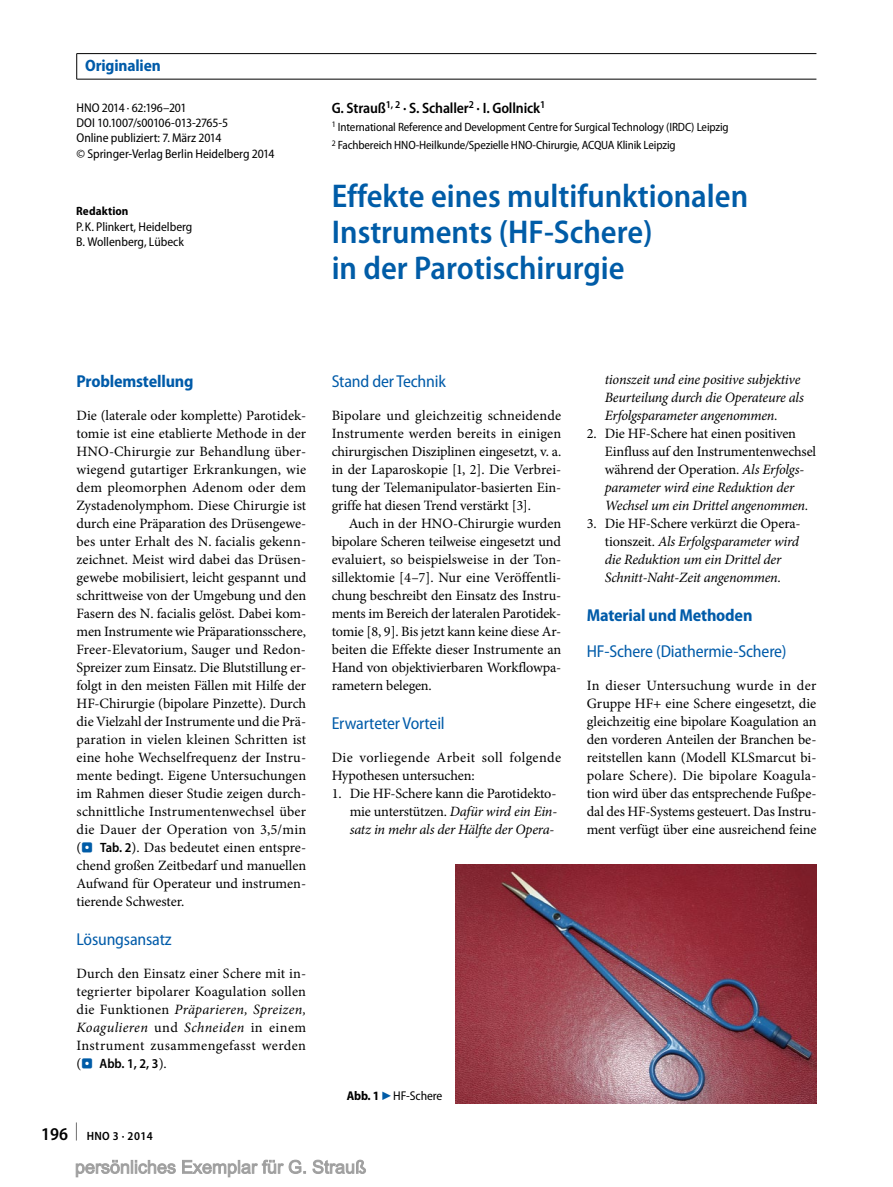
<style>
.page{position:relative;width:893px;height:1187px;background:#fff}
.page>*{position:absolute;margin:0;border:0;box-sizing:border-box;transform-origin:0 0}
.t1{font:600 semi-condensed 33px/36px "Myriad Pro";color:#005ca7}
.t2{font:semi-condensed 17.25px "Myriad Pro";letter-spacing:-.01em;color:#005ba9}
.t3{font:700 semi-condensed 17.25px "Myriad Pro";letter-spacing:-.01em;color:#005ba9}
.t4{font:700 semi-condensed 16.5px "Myriad Pro";letter-spacing:-.005em;color:#005ba9}
.t5{font:600 semi-condensed 15px "Myriad Pro";letter-spacing:-.01em;color:#000}
.t6{font:14.25px/18px "Minion Pro";letter-spacing:-.01em;color:#000;text-align:justify}
.t7{font:italic 14.25px/18px "Minion Pro";letter-spacing:-.02em;color:#000}
.t8{font:14.25px/18px "Minion Pro";letter-spacing:.02em;color:#000}
.t9{font:600 semi-condensed 13.5px "Myriad Pro";color:#000}
.t10{font:semi-condensed 12.75px/15.3px "Myriad Pro";letter-spacing:-.005em;color:#000}
.t11{font:semi-condensed 12px/18px "Myriad Pro";letter-spacing:-.01em;color:#000}
.t12{font:600 semi-condensed 12px "Myriad Pro";letter-spacing:.03em;color:#000}
.t13{font:700 semi-condensed 12px "Myriad Pro";letter-spacing:.005em;color:#000}
.s1{font-family:"S Buttons";font-size:13.5px;color:#005ca7}
.s2{font-family:"Myriad Pro";font-weight:600;font-stretch:semi-condensed;font-size:13.5px}
.s3{font-style:italic}
.s4{font-family:"Minion Pro";font-weight:400;font-stretch:normal;font-size:14.25px}
.s5{font-family:"S Buttons";font-weight:400;font-stretch:normal;color:#005ca7}
.s6{font-size:18px}
.s7{font-weight:700}
.s8{font-family:"S Buttons";font-stretch:normal;font-size:14.25px;color:#005ca7}
.s9{font-style:normal}
</style>
<div class="page">
<img style="left:455px;top:864px;width:361px;height:239px">
<hr style="left:77px;top:53px;width:739px;height:1px;background:#000">
<svg style="left:76px;top:54px;width:1px;height:25px"></svg>
<hr style="left:77px;top:79px;width:739px;height:1px;background:#000">
<svg style="left:75px;top:1159px;width:291px;height:18px"></svg>
<p class="t4" style="left:85px;top:57px;width:77px">Originalien</p>
<p class="t10" style="left:77px;top:100px;width:200px">HNO 2014 · 62:196–201<br>DOI 10.1007/s00106-013-2765-5<br>Online publiziert: 7. März 2014<br>© Springer-Verlag Berlin Heidelberg 2014</p>
<p class="t5" style="left:332px;top:100px;width:215px">G. Strauß<sup>1,</sup> <sup>2</sup> · S. Schaller<sup>2</sup> · I. Gollnick<sup>1</sup></p>
<p class="t11" style="left:332px;top:119px;width:399px"><sup>1</sup> International Reference and Development Centre for Surgical Technology (IRDC) Leipzig<br><sup>2</sup> Fachbereich HNO-Heilkunde/Spezielle HNO-Chirurgie, ACQUA Klinik Leipzig</p>
<h1 class="t1" style="left:332px;top:178px;width:418px">Effekte eines multifunktionalen<br>Instruments (HF-Schere)<br>in der Parotischirurgie</h1>
<p class="t13" style="left:76px;top:204px;width:54px">Redaktion</p>
<p class="t10" style="left:76px;top:219px;width:118px">P.K. Plinkert, Heidelberg<br>B. Wollenberg, Lübeck</p>
<p class="t3" style="left:77px;top:371px;width:119px">Problemstellung</p>
<p class="t6" style="left:77px;top:406px;width:231px">Die (laterale oder komplette) Parotidek&shy;tomie ist eine etablierte Methode in der HNO-Chirurgie zur Behandlung über&shy;wiegend gutartiger Erkrankungen, wie dem pleomorphen Adenom oder dem Zystadenolymphom. Diese Chirurgie ist durch eine Präparation des Drüsengewe&shy;bes unter Erhalt des N. facialis gekenn&shy;zeichnet. Meist wird dabei das Drüsen&shy;gewebe mobilisiert, leicht gespannt und schrittweise von der Umgebung und den Fasern des N. facialis gelöst. Dabei kom&shy;men Instrumente wie Präparationsschere, Freer-Elevatorium, Sauger und Redon-Spreizer zum Einsatz. Die Blutstillung er&shy;folgt in den meisten Fällen mit Hilfe der HF-Chirurgie (bipolare Pinzette). Durch die Vielzahl der Instrumente und die Prä&shy;paration in vielen kleinen Schritten ist eine hohe Wechselfrequenz der Instru&shy;mente bedingt. Eigene Untersuchungen im Rahmen dieser Studie zeigen durch&shy;schnittliche Instrumentenwechsel über die Dauer der Operation von 3,5/min (<span class="s1">.</span> <span class="s2">Tab. 2</span>). Das bedeutet einen entspre&shy;chend großen Zeitbedarf und manuellen Aufwand für Operateur und instrumen&shy;tierende Schwester.</p>
<p class="t2" style="left:77px;top:929px;width:97px">Lösungsansatz</p>
<p class="t6" style="left:77px;top:964px;width:231px">Durch den Einsatz einer Schere mit in&shy;tegrierter bipolarer Koagulation sollen die Funktionen <span class="s3">Präparieren, Spreizen, Koagulieren</span> und <span class="s3">Schneiden</span> in einem Instrument zusammengefasst werden</p>
<p class="t9" style="left:77px;top:1055px;width:92px"><span class="s4">(</span><span class="s5">.</span> Abb. 1, 2, 3<span class="s4">).</span></p>
<p class="t12" style="left:41px;top:1129px;width:113px"><span class="s6">196 </span><sup>|</sup> HNO 3 · 2014</p>
<p class="t2" style="left:332px;top:371px;width:116px">Stand der Technik</p>
<p class="t6" style="left:332px;top:406px;width:231px">Bipolare und gleichzeitig schneidende Instrumente werden bereits in einigen chirurgischen Disziplinen eingesetzt, v. a. in der Laparoskopie [1, 2]. Die Verbrei&shy;tung der Telemanipulator-basierten Ein&shy;griffe hat diesen Trend verstärkt [3].</p>
<p class="t6" style="left:332px;top:514px;width:231px;text-indent:17px">Auch in der HNO-Chirurgie wurden bipolare Scheren teilweise eingesetzt und evaluiert, so beispielsweise in der Ton&shy;sillektomie [4–7]. Nur eine Veröffentli&shy;chung beschreibt den Einsatz des Instru&shy;ments im Bereich der lateralen Parotidek&shy;tomie [8, 9]. Bis jetzt kann keine diese Ar&shy;beiten die Effekte dieser Instrumente an Hand von objektivierbaren Workflowpa&shy;rametern belegen.</p>
<p class="t2" style="left:332px;top:713px;width:115px">Erwarteter Vorteil</p>
<p class="t8" style="left:332px;top:748px;width:231px">Die vorliegende Arbeit soll folgende<br>Hypothesen untersuchen:</p>
<p class="t6" style="left:350px;top:784px;width:209px;text-indent:-18px">1. Die HF-Schere kann die Parotidekto&shy;mie unterstützen. <span class="s3">Dafür wird ein Ein&shy;satz in mehr als der Hälfte der Opera-</span></p>
<p class="t10" style="left:347px;top:1088px;width:97px"><span class="s7">Abb. 1</span><span class="s8">7</span>HF-Schere</p>
<p class="t7" style="left:605px;top:370px;width:201px">tionszeit und eine positive subjektive<br>Beurteilung durch die Operateure als<br>Erfolgsparameter angenommen.</p>
<p class="t6" style="left:605px;top:424px;width:213px;text-align:left;text-indent:-18px">2. Die HF-Schere hat einen positiven Einfluss auf den Instrumentenwechsel während der Operation. <span class="s3">Als Erfolgs&shy;parameter wird eine Reduktion der Wechsel um ein Drittel angenommen.</span></p>
<p class="t7" style="left:605px;top:514px;width:197px;text-indent:-18px"><span class="s9">3. Die HF-Schere verkürzt die Opera&shy;tionszeit.</span> Als Erfolgsparameter wird die Reduktion um ein Drittel der Schnitt-Naht-Zeit angenommen.</p>
<p class="t3" style="left:587px;top:605px;width:167px">Material und Methoden</p>
<p class="t2" style="left:587px;top:641px;width:201px">HF-Schere (Diathermie-Schere)</p>
<p class="t6" style="left:587px;top:676px;width:231px">In dieser Untersuchung wurde in der Gruppe HF+ eine Schere eingesetzt, die gleichzeitig eine bipolare Koagulation an den vorderen Anteilen der Branchen be&shy;reitstellen kann (Modell KLSmarcut bi&shy;polare Schere). Die bipolare Koagula&shy;tion wird über das entsprechende Fußpe&shy;dal des HF-Systems gesteuert. Das Instru&shy;ment verfügt über eine ausreichend feine</p>
</div>
